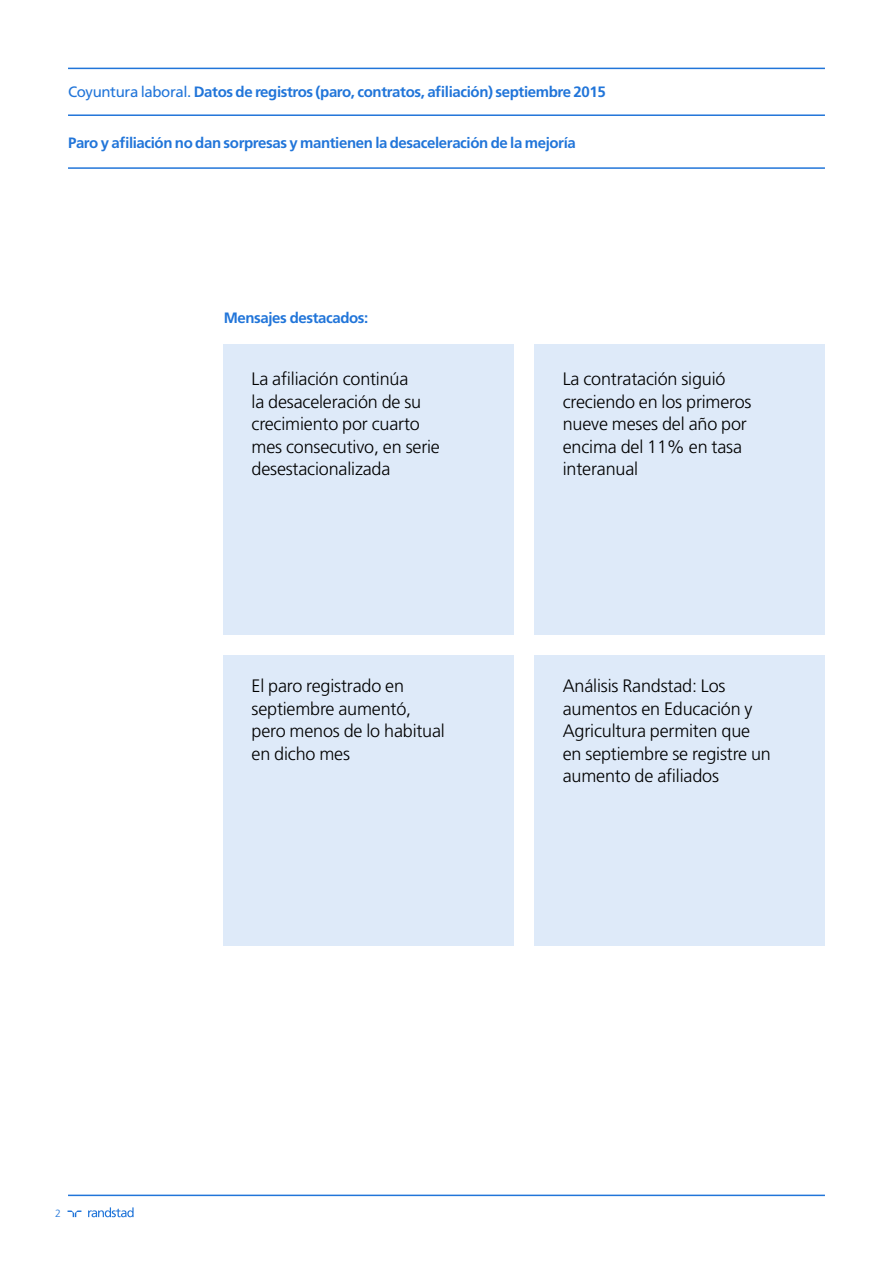
<style>
.page{position:relative;width:893px;height:1263px;background:#fff}
.page>*{position:absolute;margin:0;border:0;box-sizing:border-box;transform-origin:0 0}
.t1{font:300 18px/22.5px "Frutiger";letter-spacing:-.01em;color:#000}
.t2{font:700 15px "Frutiger";letter-spacing:-.025em;color:#2175d9}
.t3{font:300 10.5px "Frutiger";color:#2175d9}
.s1{font-weight:400}
</style>
<div class="page">
<svg style="left:68px;top:1210px;width:13px;height:7px"></svg>
<svg style="left:88px;top:1207px;width:46px;height:10px"></svg>
<hr style="left:68px;top:68px;width:757px;height:1px;background:#2175d9">
<hr style="left:68px;top:114px;width:757px;height:2px;background:#2175d9">
<hr style="left:68px;top:167px;width:757px;height:2px;background:#2175d9">
<hr style="left:68px;top:1194px;width:757px;height:2px;background:#2175d9">
<div style="left:224px;top:344px;width:290px;height:290px;background:#deeaf9"></div>
<div style="left:535px;top:344px;width:290px;height:290px;background:#deeaf9"></div>
<div style="left:224px;top:655px;width:290px;height:290px;background:#deeaf9"></div>
<div style="left:535px;top:655px;width:290px;height:290px;background:#deeaf9"></div>
<p class="t2" style="left:68px;top:83px;width:539px"><span class="s1">Coyuntura laboral.</span> Datos de registros (paro, contratos, afiliación) septiembre 2015</p>
<p class="t2" style="left:68px;top:134px;width:509px">Paro y afiliación no dan sorpresas y mantienen la desaceleración de la mejoría</p>
<p class="t2" style="left:224px;top:309px;width:146px">Mensajes destacados:</p>
<p class="t1" style="left:252px;top:368px;width:190px">La afiliación continúa<br>la desaceleración de su crecimiento por cuarto mes consecutivo, en serie desestacionalizada</p>
<p class="t1" style="left:563px;top:368px;width:190px">La contratación siguió creciendo en los primeros nueve meses del año por encima del 11% en tasa interanual</p>
<p class="t1" style="left:252px;top:675px;width:195px">El paro registrado en septiembre aumentó, pero menos de lo habitual en dicho mes</p>
<p class="t1" style="left:563px;top:675px;width:210px">Análisis Randstad: Los aumentos en Educación y<br>Agricultura permiten que en septiembre se registre un aumento de afiliados</p>
<p class="t3" style="left:55px;top:1207px;width:7px">2</p>
</div>
